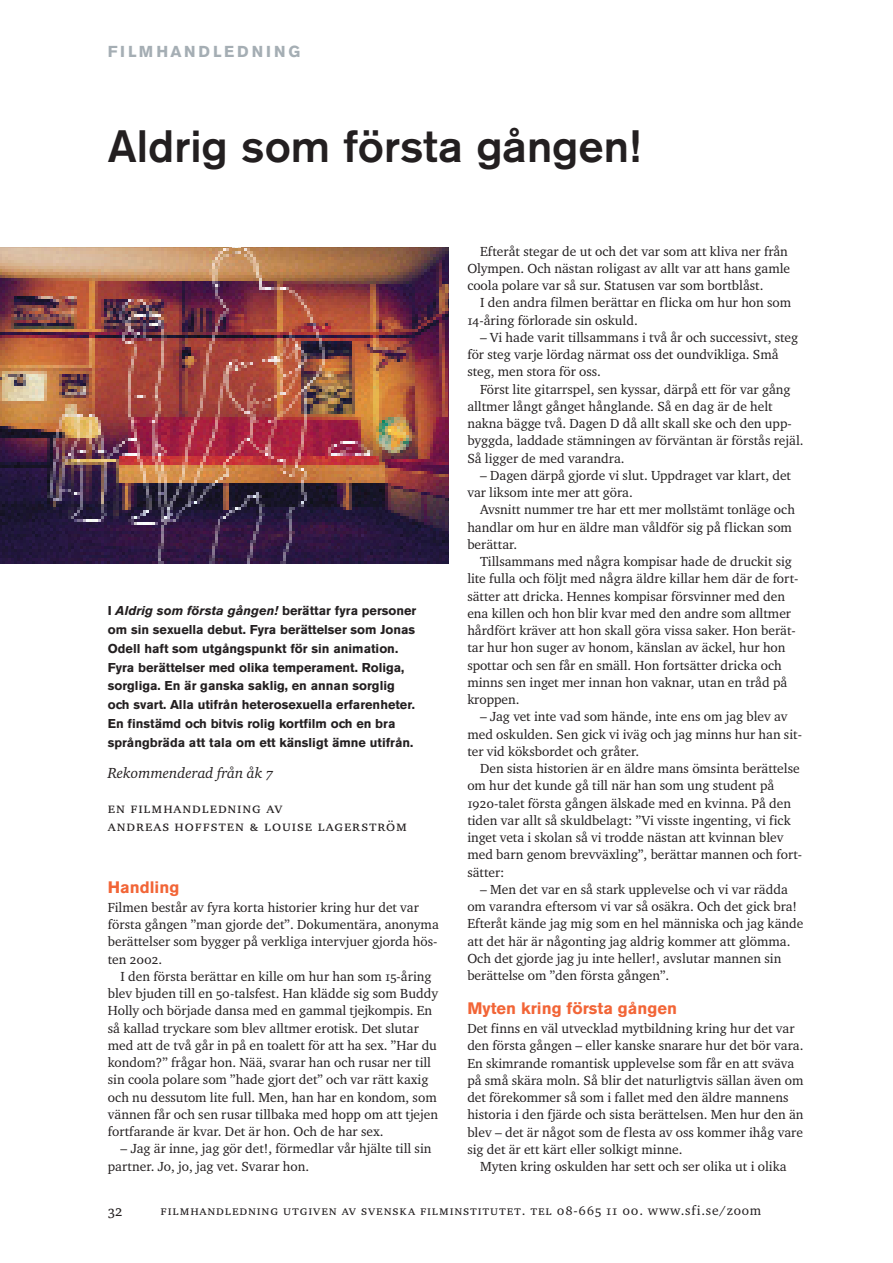
<style>
.page{position:relative;width:893px;height:1263px;background:#fff}
.page>*{position:absolute;margin:0;border:0;box-sizing:border-box;transform-origin:0 0}
.t1{font:500 45px "Akzidenz Grotesk BE";color:#231f20}
.t2{font:700 16.5px "Akzidenz Grotesk BE";color:#f26537}
.t3{font:700 15.75px "Akzidenz Grotesk BE";letter-spacing:.19em;color:#a5aeb4}
.t4{font:15px/18.8px "Charter ITC Regu SC";letter-spacing:.055em;color:#231f20}
.t5{font:15px "Charter ITC Regu Ital OS";color:#231f20}
.t6{font:13.5px/17.2px "Charter ITC Regu OS";color:#231f20}
.t7{font:13.5px "Charter ITC Regu SC";letter-spacing:.055em;color:#231f20}
.t8{font:700 12.75px/18.8px "Akzidenz Grotesk BE";color:#231f20}
.s1{font-style:italic}
.s2{font-family:"Charter ITC Regu OS"}
</style>
<div class="page">
<img style="left:0;top:247px;width:449px;height:317px">
<p class="t3" style="left:108px;top:46px;width:194px">FILMHANDLEDNING</p>
<h1 class="t1" style="left:108px;top:130px;width:534px">Aldrig som första gången!</h1>
<p class="t8" style="left:108px;top:603px;width:310px">I <span class="s1">Aldrig som första gången!</span> berättar fyra personer om sin sexuella debut. Fyra berättelser som Jonas Odell haft som utgångspunkt för sin animation.<br>Fyra berättelser med olika temperament. Roliga, sorgliga. En är ganska saklig, en annan sorglig och svart. Alla utifrån heterosexuella erfarenheter.<br>En finstämd och bitvis rolig kortfilm och en bra språngbräda att tala om ett känsligt ämne utifrån.</p>
<p class="t5" style="left:108px;top:766px;width:167px">Rekommenderad från åk 7</p>
<p class="t4" style="left:108px;top:798px;width:301px">en filmhandledning av<br>andreas hoffsten &amp; louise lagerström</p>
<p class="t2" style="left:108px;top:881px;width:73px">Handling</p>
<p class="t6" style="left:108px;top:900px;width:332px">Filmen består av fyra korta historier kring hur det var första gången ”man gjorde det”. Dokumentära, anonyma berättelser som bygger på verkliga intervjuer gjorda hös&shy;ten 2002.</p>
<p class="t6" style="left:108px;top:969px;width:332px;text-indent:13px">I den första berättar en kille om hur han som 15-åring blev bjuden till en 50-talsfest. Han klädde sig som Buddy Holly och började dansa med en gammal tjejkompis. En så kallad tryckare som blev alltmer erotisk. Det slutar med att de två går in på en toalett för att ha sex. ”Har du kondom?” frågar hon. Nää, svarar han och rusar ner till sin coola polare som ”hade gjort det” och var rätt kaxig och nu dessutom lite full. Men, han har en kondom, som vännen får och sen rusar tillbaka med hopp om att tjejen fortfarande är kvar. Det är hon. Och de har sex.</p>
<p class="t6" style="left:108px;top:1141px;width:325px;text-indent:13px">– Jag är inne, jag gör det!, förmedlar vår hjälte till sin partner. Jo, jo, jag vet. Svarar hon.</p>
<p class="t6" style="left:467px;top:243px;width:324px;text-indent:13px">Efteråt stegar de ut och det var som att kliva ner från<br>Olympen. Och nästan roligast av allt var att hans gamle coola polare var så sur. Statusen var som bortblåst.</p>
<p class="t6" style="left:467px;top:295px;width:325px;text-indent:13px">I den andra filmen berättar en flicka om hur hon som<br>14-åring förlorade sin oskuld.</p>
<p class="t6" style="left:467px;top:329px;width:332px;text-indent:13px">– Vi hade varit tillsammans i två år och successivt, steg för steg varje lördag närmat oss det oundvikliga. Små steg, men stora för oss.</p>
<p class="t6" style="left:467px;top:381px;width:338px;text-indent:13px">Först lite gitarrspel, sen kyssar, därpå ett för var gång alltmer långt gånget hånglande. Så en dag är de helt nakna bägge två. Dagen D då allt skall ske och den upp&shy;byggda, laddade stämningen av förväntan är förstås rejäl.<br>Så ligger de med varandra.</p>
<p class="t6" style="left:467px;top:467px;width:325px;text-indent:13px">– Dagen därpå gjorde vi slut. Uppdraget var klart, det var liksom inte mer att göra.</p>
<p class="t6" style="left:467px;top:502px;width:329px;text-indent:13px">Avsnitt nummer tre har ett mer mollstämt tonläge och handlar om hur en äldre man våldför sig på flickan som berättar.</p>
<p class="t6" style="left:467px;top:554px;width:332px;text-indent:13px">Tillsammans med några kompisar hade de druckit sig lite fulla och följt med några äldre killar hem där de fort&shy;sätter att dricka. Hennes kompisar försvinner med den ena killen och hon blir kvar med den andre som alltmer hårdfört kräver att hon skall göra vissa saker. Hon berät&shy;tar hur hon suger av honom, känslan av äckel, hur hon spottar och sen får en smäll. Hon fortsätter dricka och minns sen inget mer innan hon vaknar, utan en tråd på kroppen.</p>
<p class="t6" style="left:467px;top:709px;width:336px;text-indent:13px">– Jag vet inte vad som hände, inte ens om jag blev av med oskulden. Sen gick vi iväg och jag minns hur han sit&shy;ter vid köksbordet och gråter.</p>
<p class="t6" style="left:467px;top:761px;width:336px;text-indent:13px">Den sista historien är en äldre mans ömsinta berättelse om hur det kunde gå till när han som ung student på 1920-talet första gången älskade med en kvinna. På den tiden var allt så skuldbelagt: ”Vi visste ingenting, vi fick inget veta i skolan så vi trodde nästan att kvinnan blev med barn genom brevväxling”, berättar mannen och fort&shy;sätter:</p>
<p class="t6" style="left:467px;top:881px;width:337px;text-indent:13px">– Men det var en så stark upplevelse och vi var rädda om varandra eftersom vi var så osäkra. Och det gick bra!<br>Efteråt kände jag mig som en hel människa och jag kände att det här är någonting jag aldrig kommer att glömma.<br>Och det gjorde jag ju inte heller!, avslutar mannen sin berättelse om ”den första gången”.</p>
<p class="t2" style="left:467px;top:1002px;width:211px">Myten kring första gången</p>
<p class="t6" style="left:467px;top:1021px;width:337px">Det finns en väl utvecklad mytbildning kring hur det var den första gången – eller kanske snarare hur det bör vara.<br>En skimrande romantisk upplevelse som får en att sväva på små skära moln. Så blir det naturligtvis sällan även om det förekommer så som i fallet med den äldre mannens historia i den fjärde och sista berättelsen. Men hur den än blev – det är något som de flesta av oss kommer ihåg vare sig det är ett kärt eller solkigt minne.</p>
<p class="t6" style="left:480px;top:1159px;width:308px">Myten kring oskulden har sett och ser olika ut i olika</p>
<p class="t4" style="left:108px;top:1201px;width:16px">32</p>
<p class="t7" style="left:161px;top:1202px;width:602px">filmhandledning utgiven av svenska filminstitutet. tel 08-665 11 00. <span class="s2">www.sfi.se/zoom</span></p>
</div>
